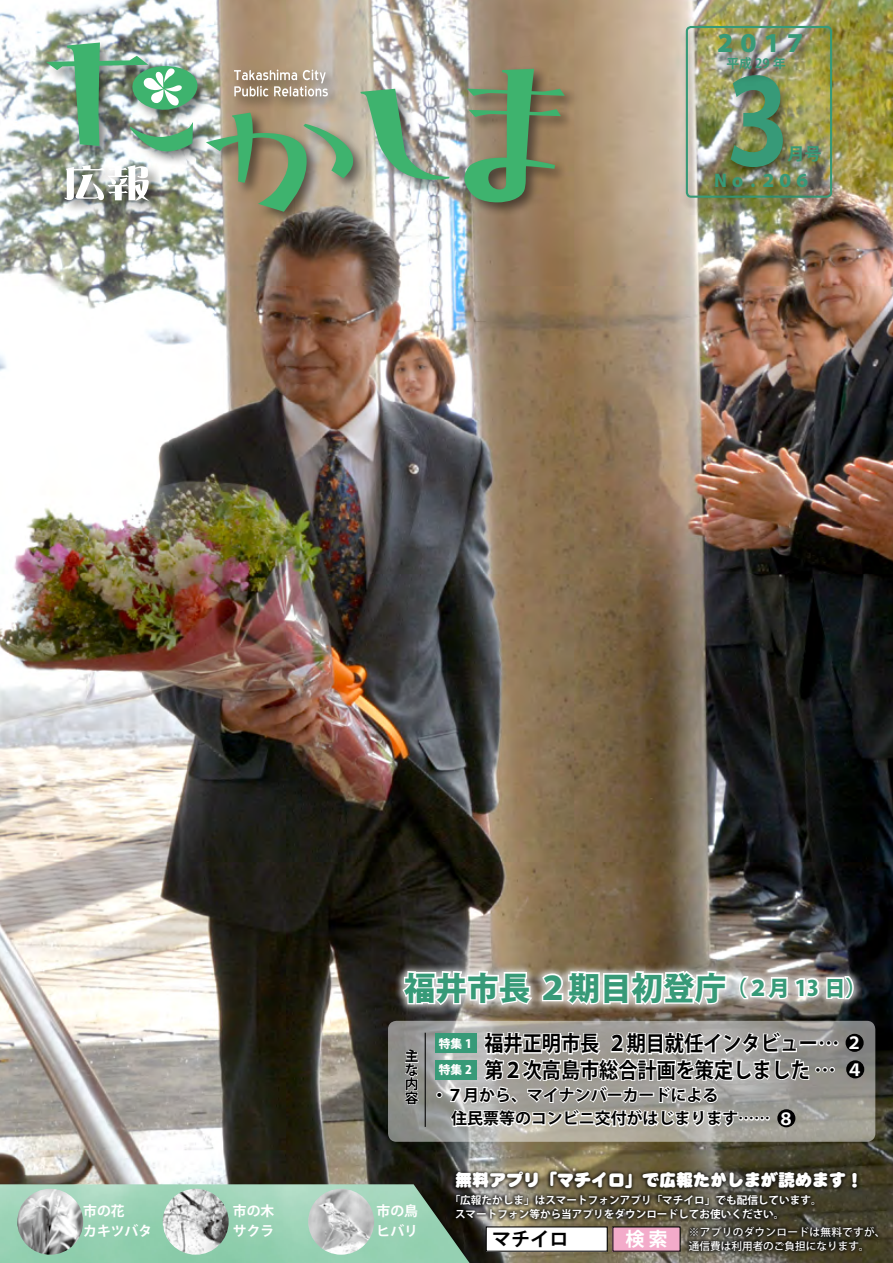
<style>
.page{position:relative;width:893px;height:1263px;background:#fff}
.page>*{position:absolute;margin:0;border:0;box-sizing:border-box;transform-origin:0 0}
.t1{font:700 117px "Koz Go Pr 6 N";color:#379a78;scale:.8 1}
.t2{font:800 31.95px "Koz Go Pro";color:#379a78}
.t3{font:800 23.4px "Koz Go Pr 6 N";color:#379a78}
.t4{font:700 21.3px/26.4px "Koz Go Pro";color:#000;scale:.9 1}
.t5{font:800 21.3px "Koz Go Pro";color:#379a78}
.t6{font:700 19.2px "Koz Go Pro";color:#000}
.t7{font:700 19.2px "Koz Go Pro";color:#fff}
.t8{font:16.95px "DF Maru Gothic SU WIN RKSJ H";color:#fff}
.t9{font:800 16.95px "Koz Go Pr 6 N";color:#379a78}
.t10{font:700 16.95px "Koz Go Pro";color:#379a78}
.t11{font:700 16.5px/26.5px "Koz Go Pro";color:#fff}
.t12{font:700 15.9px "Koz Go Pro";color:#000}
.t13{font:700 13.8px/20.2px "Koz Go Pro";color:#fff}
.t14{font:700 13.8px/13.8px "Koz Go Pro";color:#000;text-align:justify}
.t15{font:700 12.75px "Koz Go Pr 6 N";color:#379a78}
.t16{font:800 11.7px "Koz Go Pro";letter-spacing:.125em;color:#fff}
.t17{font:700 10.65px/13.8px "Koz Go Pro";color:#fff}
.t18{font:500 10.65px/13.8px "Koz Go Pro";letter-spacing:.015em;color:#fff}
</style>
<div class="page">
<img style="left:0;top:0;width:893px;height:1263px">
<div style="left:0;top:1187px;width:496px;height:76px;background:#000;opacity:.75"></div>
<img style="left:0;top:1184px;width:470px;height:79px">
<img style="left:17px;top:1189px;width:66px;height:66px;border-radius:33px">
<img style="left:163px;top:1189px;width:66px;height:66px;border-radius:33px">
<img style="left:308px;top:1189px;width:66px;height:66px;border-radius:33px">
<div style="left:452px;top:1168px;width:408px;height:54px;background:#000;opacity:.75"></div>
<div style="left:685px;top:1223px;width:197px;height:32px;background:#000;opacity:.75"></div>
<svg style="left:388px;top:1021px;width:487px;height:121px;background:#8f8e89"></svg>
<div style="left:847px;top:1035px;width:15px;height:15px;background:#000;border-radius:50%"></div>
<div style="left:846px;top:1034px;width:18px;height:18px;border:3px solid #000;border-radius:50%"></div>
<div style="left:848px;top:1062px;width:15px;height:15px;background:#000;border-radius:50%"></div>
<div style="left:846px;top:1060px;width:18px;height:18px;border:3px solid #000;border-radius:50%"></div>
<div style="left:394px;top:963px;width:469px;height:51px;background:#fff;opacity:.72"></div>
<svg style="left:400px;top:630px;width:455px;height:530px;background:#746e63"></svg>
<div style="left:486px;top:1227px;width:121px;height:24px;background:#fff"></div>
<div style="left:486px;top:1226px;width:122px;height:26px;border:1px solid #000"></div>
<div style="left:613px;top:1227px;width:67px;height:24px;background:#f3abca"></div>
<div style="left:612px;top:1226px;width:69px;height:26px;border:1px solid #000"></div>
<div style="left:680px;top:24px;width:166px;height:190px;background:#000;opacity:.5"></div>
<div style="left:686px;top:26px;width:146px;height:172px;border:2px solid #379a78;border-radius:4px"></div>
<div style="left:43px;top:39px;width:536px;height:187px;background:#000;opacity:.5"></div>
<svg style="left:206px;top:113px;width:148px;height:99px;background:#92a282"></svg>
<svg style="left:360px;top:89px;width:90px;height:94px;background:#9ebda7"></svg>
<svg style="left:464px;top:69px;width:101px;height:133px;background:#738f66"></svg>
<img style="left:46px;top:43px;width:153px;height:110px">
<svg style="left:64px;top:165px;width:85px;height:36px"></svg>
<svg style="left:234px;top:70px;width:94px;height:26px;background:#b9aa98"></svg>
<div style="left:712px;top:32px;width:103px;height:37px;background:#000;opacity:.5"></div>
<div style="left:726px;top:74px;width:69px;height:110px;background:#000;opacity:.5"></div>
<div style="left:722px;top:56px;width:77px;height:29px;background:#000;opacity:.5"></div>
<div style="left:783px;top:143px;width:51px;height:35px;background:#000;opacity:.5"></div>
<div style="left:710px;top:171px;width:110px;height:33px;background:#000;opacity:.5"></div>
<h3 class="t3" style="left:713px;top:31px;width:95px">２０１７</h3>
<h1 class="t1" style="left:711px;top:57px;width:118px">３</h1>
<p class="t15" style="left:726px;top:56px;width:61px">平成 29 年</p>
<h3 class="t10" style="left:787px;top:142px;width:36px">月号</h3>
<h3 class="t9" style="left:712px;top:171px;width:100px">Ｎｏ . ２０６</h3>
<h2 class="t2" style="left:404px;top:967px;width:324px">福井市長２期目初登庁</h2>
<h3 class="t5" style="left:726px;top:974px;width:142px">（２月 13 日(</h3>
<p class="t14" style="left:405px;top:1050px;width:15px">主な内容</p>
<p class="t16" style="left:439px;top:1036px;width:35px">特集1</p>
<p class="t16" style="left:439px;top:1062px;width:35px">特集2</p>
<h3 class="t4" style="left:484px;top:1032px;width:396px">福井正明市長２期目就任インタビュー...第２次高島市総合計画を策定しました ...</h3>
<h3 class="t12" style="left:431px;top:1085px;width:289px">・７月から、マイナンバーカードによる</h3>
<h3 class="t12" style="left:435px;top:1108px;width:336px">　住民票等のコンビニ交付がはじまります......</h3>
<h3 class="t11" style="left:778px;top:1106px;width:18px">８</h3>
<h3 class="t11" style="left:846px;top:1031px;width:19px">２<br>４</h3>
<p class="t13" style="left:83px;top:1201px;width:71px">市の花<br>カキツバタ</p>
<p class="t13" style="left:233px;top:1201px;width:43px">市の木サクラ</p>
<p class="t13" style="left:377px;top:1201px;width:43px">市の鳥ヒバリ</p>
<h3 class="t8" style="left:455px;top:1171px;width:410px">無料アプリ「マチイロ」で広報たかしまが読めます!</h3>
<p class="t17" style="left:455px;top:1194px;width:368px;text-indent:-5px">「広報たかしま」はスマートフォンアプリ「マチイロ」でも配信しています。スマートフォン等から当アプリをダウンロードしてお使いください。</p>
<p class="t18" style="left:689px;top:1225px;width:198px">※アプリのダウンロードは無料ですが、通信費は利用者のご負担になります。</p>
<h3 class="t7" style="left:625px;top:1227px;width:44px">検索</h3>
<h3 class="t6" style="left:492px;top:1227px;width:78px">マチイロ</h3>
</div>
